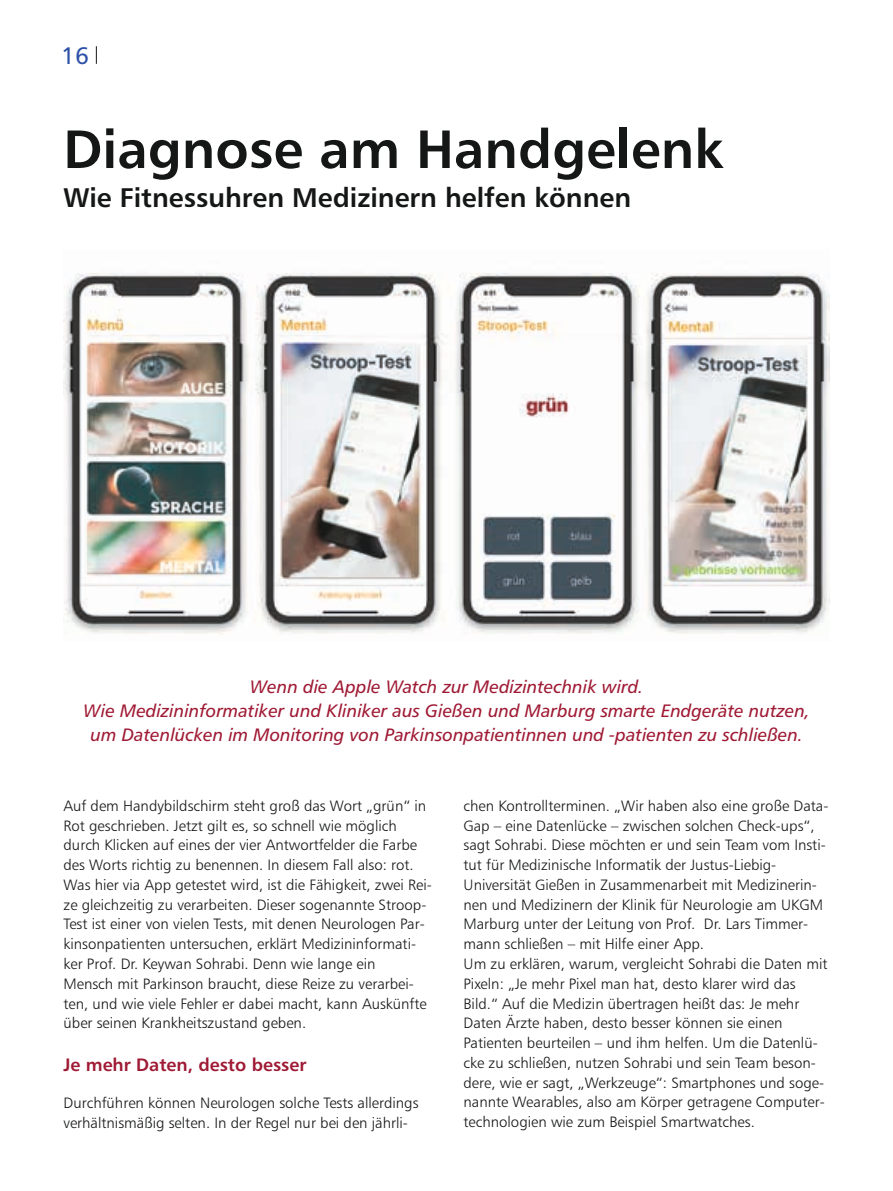
<style>
.page{position:relative;width:893px;height:1191px;background:#fff}
.page>*{position:absolute;margin:0;border:0;box-sizing:border-box;transform-origin:0 0}
.t1{font:54px "Humanist 777 BT Bold B";color:#151616}
.t2{font:27px "Humanist 777 BT Bold B";color:#151616}
.t3{font:24px "Humanist 777 BT Roman B";color:#2c50a7}
.t4{font:18px/24px "Humanist 777 BT Italic B";color:#9f1a34;text-align:center}
.t5{font:18px "Humanist 777 BT Bold B";color:#9f1a34}
.t6{font:15px/19.8px "Humanist 777 BT Light B";color:#151616}
</style>
<div class="page">
<svg style="left:96px;top:46px;width:1px;height:18px"></svg>
<img style="left:64px;top:273px;width:765px;height:361px">
<h3 class="t3" style="left:61px;top:45px;width:29px">16</h3>
<h1 class="t1" style="left:63px;top:127px;width:662px">Diagnose am Handgelenk</h1>
<h2 class="t2" style="left:63px;top:187px;width:569px">Wie Fitnessuhren Medizinern helfen können</h2>
<p class="t4" style="left:84px;top:676px;width:728px">Wenn die Apple Watch zur Medizintechnik wird.<br>Wie Medizininformatiker und Kliniker aus Gießen und Marburg smarte Endgeräte nutzen, um Datenlücken im Monitoring von Parkinsonpatientinnen und -patienten zu schließen.</p>
<p class="t6" style="left:63px;top:797px;width:370px">Auf dem Handybildschirm steht groß das Wort „grün“ in Rot geschrieben. Jetzt gilt es, so schnell wie möglich durch Klicken auf eines der vier Antwortfelder die Farbe des Worts richtig zu benennen. In diesem Fall also: rot.<br>Was hier via App getestet wird, ist die Fähigkeit, zwei Rei&shy;ze gleichzeitig zu verarbeiten. Dieser sogenannte Stroop-Test ist einer von vielen Tests, mit denen Neurologen Par&shy;kinsonpatienten untersuchen, erklärt Medizininformati&shy;ker Prof. Dr. Keywan Sohrabi. Denn wie lange ein<br>Mensch mit Parkinson braucht, diese Reize zu verarbei&shy;ten, und wie viele Fehler er dabei macht, kann Auskünfte über seinen Krankheitszustand geben.</p>
<p class="t5" style="left:63px;top:1057px;width:244px">Je mehr Daten, desto besser</p>
<p class="t6" style="left:63px;top:1094px;width:357px">Durchführen können Neurologen solche Tests allerdings verhältnismäßig selten. In der Regel nur bei den jährli-</p>
<p class="t6" style="left:463px;top:797px;width:366px">chen Kontrollterminen. „Wir haben also eine große Data-Gap – eine Datenlücke – zwischen solchen Check-ups“, sagt Sohrabi. Diese möchten er und sein Team vom Insti&shy;tut für Medizinische Informatik der Justus-Liebig-Universität Gießen in Zusammenarbeit mit Medizinerin&shy;nen und Medizinern der Klinik für Neurologie am UKGM Marburg unter der Leitung von Prof. Dr. Lars Timmer&shy;mann schließen – mit Hilfe einer App.<br>Um zu erklären, warum, vergleicht Sohrabi die Daten mit Pixeln: „Je mehr Pixel man hat, desto klarer wird das Bild.“ Auf die Medizin übertragen heißt das: Je mehr Daten Ärzte haben, desto besser können sie einen Patienten beurteilen – und ihm helfen. Um die Datenlü&shy;cke zu schließen, nutzen Sohrabi und sein Team beson&shy;dere, wie er sagt, „Werkzeuge“: Smartphones und soge&shy;nannte Wearables, also am Körper getragene Computer&shy;technologien wie zum Beispiel Smartwatches.</p>
</div>
